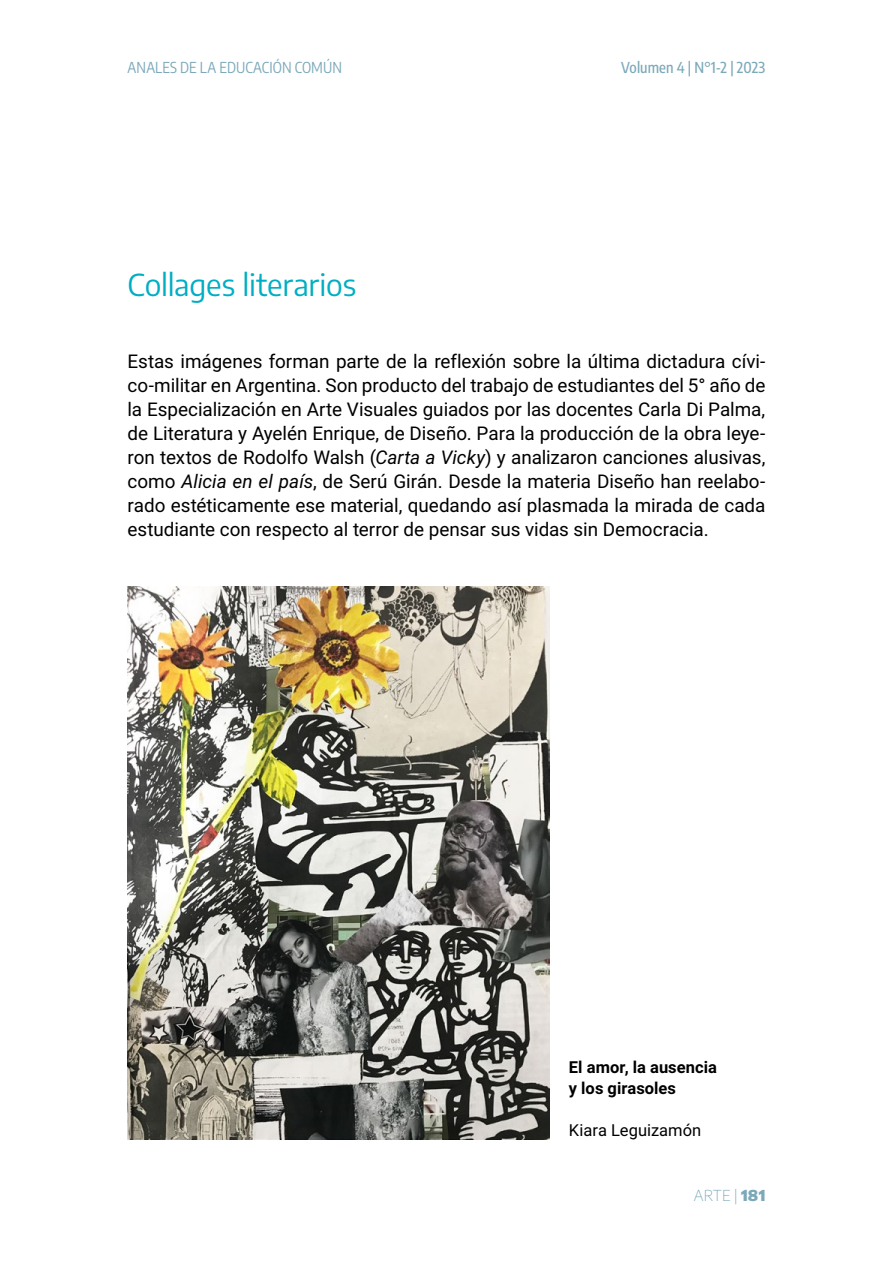
<style>
.page{position:relative;width:893px;height:1263px;background:#fff}
.page>*{position:absolute;margin:0;border:0;box-sizing:border-box;transform-origin:0 0}
.t1{font:100 condensed 30px "Encode Sans";letter-spacing:-.005em;color:#00aec3}
.t2{font:18.9px/24px "Roboto";color:#000;text-align:justify}
.t3{font:700 16.5px/21px "Roboto";color:#000}
.t4{font:16.5px "Roboto";color:#000}
.t5{font:15px "Encode Sans Condensed";letter-spacing:.005em;color:#7ca9b9}
.t6{font:500 15px "Encode Sans Condensed";letter-spacing:.005em;color:#7ca9b9}
.t7{font:100 condensed 15px "Encode Sans";letter-spacing:.01em;color:#7ca9b9}
.s1{font-style:italic}
</style>
<div class="page">
<img style="left:128px;top:587px;width:422px;height:553px">
<p class="t5" style="left:128px;top:57px;width:216px">ANALES DE LA EDUCACIÓN COMÚN</p>
<p class="t6" style="left:621px;top:57px;width:146px">Volumen 4 | N°1-2 | 2023</p>
<h1 class="t1" style="left:128px;top:264px;width:230px">Collages literarios</h1>
<p class="t2" style="left:128px;top:348px;width:639px">Estas imágenes forman parte de la reflexión sobre la última dictadura cívi&shy;co-militar en Argentina. Son producto del trabajo de estudiantes del 5° año de la Especialización en Arte Visuales guiados por las docentes Carla Di Palma, de Literatura y Ayelén Enrique, de Diseño. Para la producción de la obra leye&shy;ron textos de Rodolfo Walsh (<span class="s1">Carta a Vicky</span>) y analizaron canciones alusivas, como <span class="s1">Alicia en el país</span>, de Serú Girán. Desde la materia Diseño han reelabo&shy;rado estéticamente ese material, quedando así plasmada la mirada de cada estudiante con respecto al terror de pensar sus vidas sin Democracia.</p>
<p class="t3" style="left:569px;top:1056px;width:150px">El amor, la ausencia y los girasoles</p>
<p class="t4" style="left:569px;top:1118px;width:134px">Kiara Leguizamón</p>
<p class="t7" style="left:694px;top:1185px;width:73px">ARTE | 181</p>
</div>
